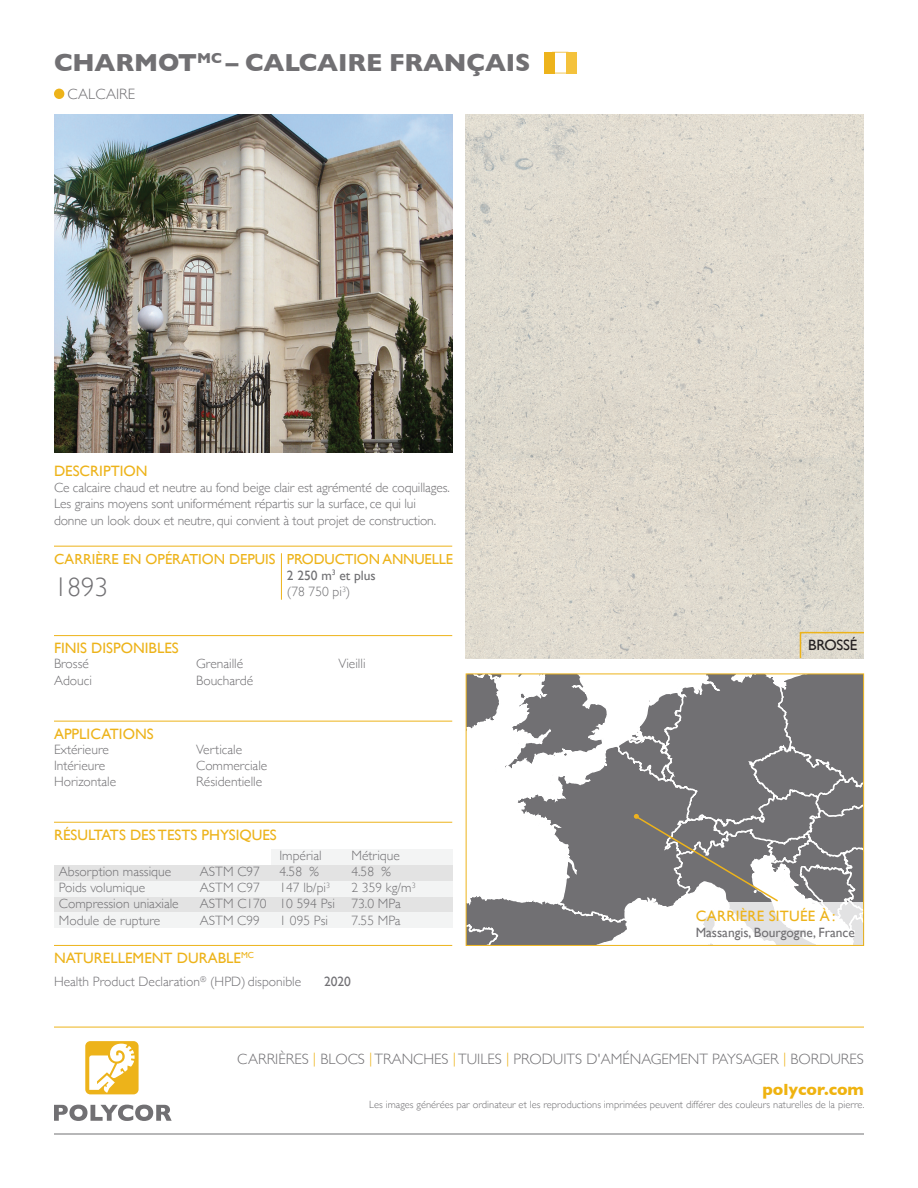
<style>
.page{position:relative;width:918px;height:1188px;background:#fff}
.page>*{position:absolute;margin:0;border:0;box-sizing:border-box;transform-origin:0 0}
.t1{font:300 27px "Gill Sans";color:#717073}
.t2{font:700 25.2px "Gill Sans";letter-spacing:-.005em;color:#717073}
.t3{font:700 16.5px "Gill Sans";color:#efb310}
.t4{font:15px "Gill Sans";color:#edb31a}
.t5{font:300 15px "Gill Sans";color:#717073}
.t6{font:15px "Gill Sans";letter-spacing:-.015em;color:#231f20}
.t7{font:14.55px "Gill Sans";color:#edb31a}
.t8{font:300 13.5px/16.2px "Gill Sans";color:#717073}
.t9{font:300 13.5px "Gill Sans";color:#717074}
.t10{font:13.5px "Gill Sans";color:#717073}
.t11{font:13.5px/16.2px "Gill Sans";color:#707073}
.t12{font:13.5px "Gill Sans";color:#717074}
.t13{font:300 10.5px "Gill Sans";color:#717073}
.s1{font-weight:300}
.s2{font-weight:300;color:#717073}
.s3{color:#edb31a}
</style>
<div class="page">
<img style="left:466px;top:115px;width:398px;height:516px">
<img style="left:54px;top:115px;width:398px;height:337px">
<div style="left:54px;top:89px;width:10px;height:10px;background:#edb31a;border-radius:50%"></div>
<hr style="left:54px;top:635px;width:398px;height:1px;background:#edb31a">
<hr style="left:54px;top:546px;width:398px;height:1px;background:#edb31a">
<hr style="left:54px;top:721px;width:398px;height:1px;background:#edb31a">
<hr style="left:54px;top:822px;width:398px;height:1px;background:#edb31a">
<div style="left:54px;top:881px;width:398px;height:16px;background:#f3f4f4"></div>
<div style="left:271px;top:850px;width:181px;height:15px;background:#f3f4f4"></div>
<div style="left:54px;top:897px;width:398px;height:15px;background:#e3e3e3"></div>
<div style="left:54px;top:865px;width:398px;height:16px;background:#e3e3e3"></div>
<div style="left:54px;top:912px;width:398px;height:16px;background:#f3f4f4"></div>
<hr style="left:281px;top:553px;width:1px;height:47px;background:#edb31a">
<svg style="left:466px;top:631px;width:399px;height:315px"></svg>
<svg style="left:555px;top:52px;width:11px;height:21px"></svg>
<div style="left:566px;top:52px;width:11px;height:21px;background:#f4c23c"></div>
<div style="left:544px;top:52px;width:11px;height:21px;background:#edb31b"></div>
<hr style="left:54px;top:1027px;width:810px;height:1px;background:#edb31a">
<hr style="left:54px;top:1134px;width:810px;height:1px;background:#717073">
<div style="left:466px;top:674px;width:398px;height:272px;border:1px solid #edb31a"></div>
<svg style="left:85px;top:1041px;width:54px;height:53px"></svg>
<svg style="left:54px;top:1105px;width:118px;height:16px"></svg>
<hr style="left:54px;top:945px;width:398px;height:1px;background:#edb31b">
<h2 class="t2" style="left:54px;top:43px;width:478px">CHARMOT<sup>MC</sup> – CALCAIRE FRANÇAIS</h2>
<p class="t5" style="left:68px;top:82px;width:69px">CALCAIRE</p>
<p class="t4" style="left:54px;top:462px;width:95px">DESCRIPTION</p>
<p class="t8" style="left:54px;top:479px;width:397px">Ce calcaire chaud et neutre au fond beige clair est agrémenté de coquillages.<br>Les grains moyens sont uniformément répartis sur la surface, ce qui lui donne un look doux et neutre, qui convient à tout projet de construction.</p>
<p class="t7" style="left:54px;top:550px;width:223px">CARRIÈRE EN OPÉRATION DEPUIS</p>
<h1 class="t1" style="left:54px;top:566px;width:55px">1893</h1>
<p class="t7" style="left:287px;top:550px;width:168px">PRODUCTION ANNUELLE</p>
<p class="t11" style="left:287px;top:567px;width:90px">2 250 m<sup>3</sup> et plus <span class="s1">(78 750</span> <span class="s2">pi</span><sup>3</sup><span class="s1">)</span></p>
<p class="t4" style="left:54px;top:639px;width:126px">FINIS DISPONIBLES</p>
<p class="t8" style="left:54px;top:655px;width:39px">Brossé<br>Adouci</p>
<p class="t8" style="left:196px;top:655px;width:58px">Grenaillé<br>Bouchardé</p>
<p class="t8" style="left:338px;top:655px;width:29px">Vieilli</p>
<p class="t4" style="left:54px;top:725px;width:101px">APPLICATIONS</p>
<p class="t8" style="left:54px;top:741px;width:64px">Extérieure<br>Intérieure<br>Horizontale</p>
<p class="t8" style="left:196px;top:741px;width:73px">Verticale<br>Commerciale<br>Résidentielle</p>
<p class="t4" style="left:54px;top:826px;width:224px">RÉSULTATS DES TESTS PHYSIQUES</p>
<p class="t8" style="left:279px;top:847px;width:44px">Impérial</p>
<p class="t8" style="left:351px;top:847px;width:50px">Métrique</p>
<p class="t8" style="left:59px;top:863px;width:114px">Absorption massique</p>
<p class="t8" style="left:200px;top:863px;width:62px">ASTM C97</p>
<p class="t8" style="left:279px;top:863px;width:41px">4.58 %</p>
<p class="t8" style="left:351px;top:863px;width:41px">4.58 %</p>
<p class="t8" style="left:59px;top:879px;width:88px">Poids volumique</p>
<p class="t8" style="left:200px;top:879px;width:62px">ASTM C97</p>
<p class="t8" style="left:279px;top:879px;width:52px">147 lb/pi<sup>3</sup></p>
<p class="t8" style="left:351px;top:879px;width:66px">2 359 kg/m<sup>3</sup></p>
<p class="t8" style="left:59px;top:895px;width:121px">Compression uniaxiale</p>
<p class="t8" style="left:200px;top:895px;width:202px">ASTM C170 10 594 Psi 73.0 MPa</p>
<p class="t8" style="left:59px;top:911px;width:103px">Module de rupture</p>
<p class="t8" style="left:200px;top:911px;width:62px">ASTM C99</p>
<p class="t8" style="left:279px;top:911px;width:50px">1 095 Psi</p>
<p class="t8" style="left:351px;top:911px;width:51px">7.55 MPa</p>
<p class="t4" style="left:54px;top:949px;width:202px">NATURELLEMENT DURABLE<sup>MC</sup></p>
<p class="t9" style="left:54px;top:971px;width:249px">Health Product Declaration<sup>®</sup> (HPD) disponible</p>
<p class="t12" style="left:324px;top:974px;width:28px">2020</p>
<p class="t6" style="left:808px;top:636px;width:51px">BROSSÉ</p>
<p class="t4" style="left:696px;top:907px;width:141px">CARRIÈRE SITUÉE À:</p>
<p class="t10" style="left:696px;top:925px;width:161px">Massangis, Bourgogne, France</p>
<p class="t5" style="left:237px;top:1048px;width:628px">CARRIÈRES <span class="s3">|</span> BLOCS <span class="s3">|</span>TRANCHES <span class="s3">|</span>TUILES <span class="s3">|</span> PRODUITS D'AMÉNAGEMENT PAYSAGER <span class="s3">|</span> BORDURES</p>
<p class="t3" style="left:762px;top:1077px;width:103px">polycor.com</p>
<p class="t13" style="left:369px;top:1096px;width:497px">Les images générées par ordinateur et les reproductions imprimées peuvent différer des couleurs naturelles de la pierre.</p>
</div>
